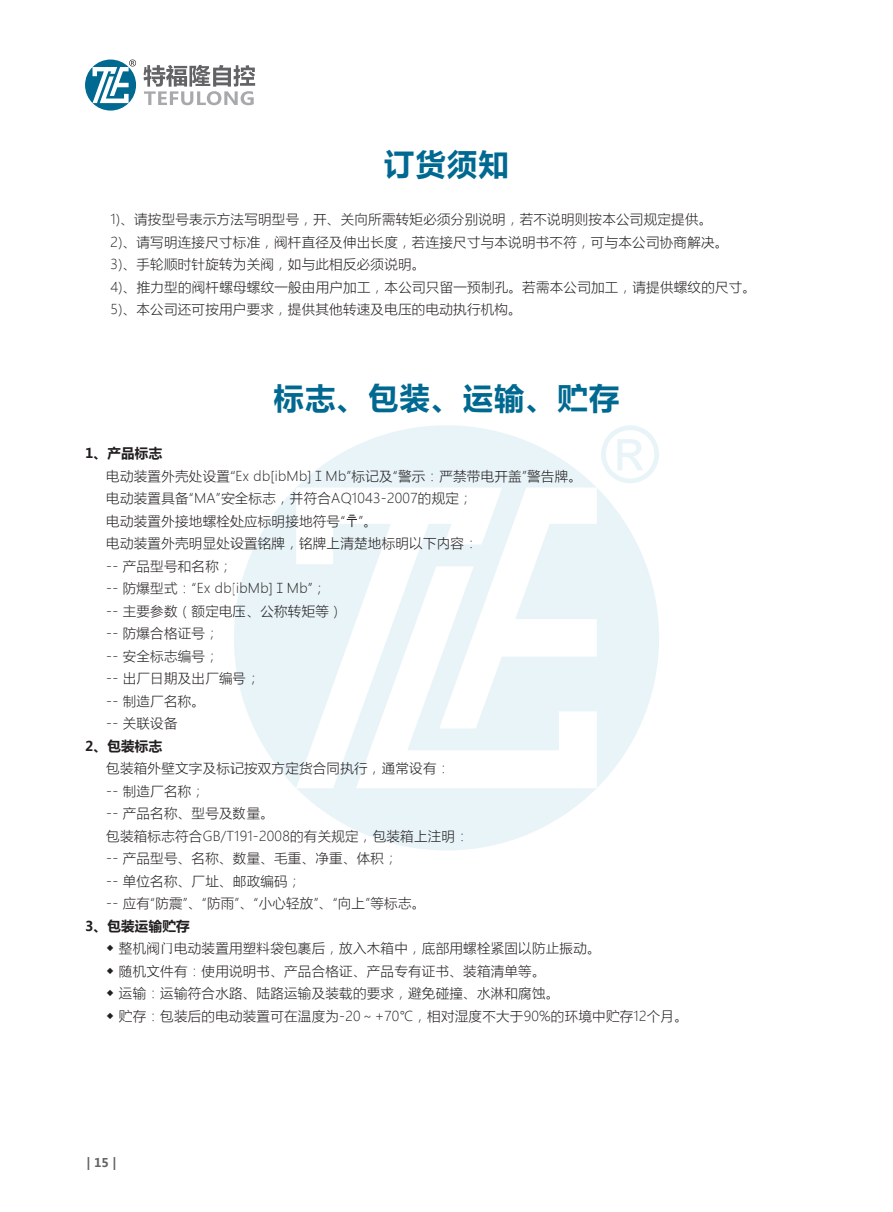
<style>
.page{position:relative;width:893px;height:1212px;background:#fff}
.page>*{position:absolute;margin:0;border:0;box-sizing:border-box;transform-origin:0 0}
.t1{font:700 30px "Microsoft Ya Hei";letter-spacing:.05em;color:#006991}
.t2{font:300 13.5px/22.5px "Microsoft Ya Hei";letter-spacing:.02em;color:#231f20}
.t3{font:700 13.5px "Microsoft Ya Hei";letter-spacing:.02em;color:#231f20}
.t4{font:700 12px "Microsoft Ya Hei";color:#636366}
.s1{font-family:"Sim Sun";font-weight:400}
</style>
<div class="page">
<svg style="left:144px;top:65px;width:111px;height:40px"></svg>
<svg style="left:85px;top:60px;width:51px;height:51px"></svg>
<svg style="left:93px;top:60px;width:43px;height:43px"></svg>
<div style="left:234px;top:425px;width:425px;height:425px;background:#e9f4f9;border-radius:50%"></div>
<svg style="left:296px;top:487px;width:301px;height:301px;fill:#fff"></svg>
<svg style="left:601px;top:425px;width:58px;height:58px"></svg>
<h1 class="t1" style="left:384px;top:143px;width:126px">订货须知</h1>
<p class="t2" style="left:111px;top:208px;width:647px">1)、请按型号表示方法写明型号，开、关向所需转矩必须分别说明，若不说明则按本公司规定提供。<br>2)、请写明连接尺寸标准，阀杆直径及伸出长度，若连接尺寸与本说明书不符，可与本公司协商解决。<br>3)、手轮顺时针旋转为关阀，如与此相反必须说明。<br>4)、推力型的阀杆螺母螺纹一般由用户加工，本公司只留一预制孔。若需本公司加工，请提供螺纹的尺寸。5)、本公司还可按用户要求，提供其他转速及电压的电动执行机构。</p>
<h1 class="t1" style="left:274px;top:377px;width:347px">标志、包装、运输、贮存</h1>
<p class="t3" style="left:85px;top:444px;width:79px">1、产品标志</p>
<p class="t2" style="left:106px;top:464px;width:477px">电动装置外壳处设置“Ex db[ibMb]ⅠMb”标记及“警示：严禁带电开盖”警告牌。电动装置具备“MA”安全标志，并符合AQ1043-2007的规定；<br>电动装置外接地螺栓处应标明接地符号“ ”。<br>电动装置外壳明显处设置铭牌，铭牌上清楚地标明以下内容：<br>-- 产品型号和名称；<br>-- 防爆型式：“Ex db[ibMb]ⅠMb”；<br>-- 主要参数（额定电压、公称转矩等）<br>-- 防爆合格证号；<br>-- 安全标志编号；<br>-- 出厂日期及出厂编号；<br>-- 制造厂名称。<br>-- 关联设备</p>
<p class="t3" style="left:85px;top:736px;width:79px">2、包装标志</p>
<p class="t2" style="left:106px;top:757px;width:364px">包装箱外壁文字及标记按双方定货合同执行，通常设有：<br>-- 制造厂名称；<br>-- 产品名称、型号及数量。<br>包装箱标志符合GB/T191-2008的有关规定，包装箱上注明：-- 产品型号、名称、数量、毛重、净重、体积；<br>-- 单位名称、厂址、邮政编码；<br>-- 应有“防震”、“防雨”、“小心轻放”、“向上”等标志。</p>
<p class="t3" style="left:85px;top:916px;width:106px">3、包装运输贮存</p>
<p class="t2" style="left:106px;top:937px;width:496px">◆ 整机阀<span class="s1">门</span>电动装置用塑料袋包裹后，放入木箱中，底部用螺栓紧固以防止振动。</p>
<p class="t2" style="left:106px;top:959px;width:441px">◆ 随机文件有：使用说明书、产品合格证、产品专有证书、装箱清单等。</p>
<p class="t2" style="left:106px;top:982px;width:455px">◆ 运输：运输符合水路、陆路运输及装载的要求，避免碰撞、水淋和腐蚀。</p>
<p class="t2" style="left:106px;top:1004px;width:583px">◆ 贮存：包装后的电动装置可在温度为-20～+70℃，相对湿度不大于90%的环境中贮存12个月。</p>
<p class="t4" style="left:86px;top:1154px;width:32px">| 15 |</p>
</div>
